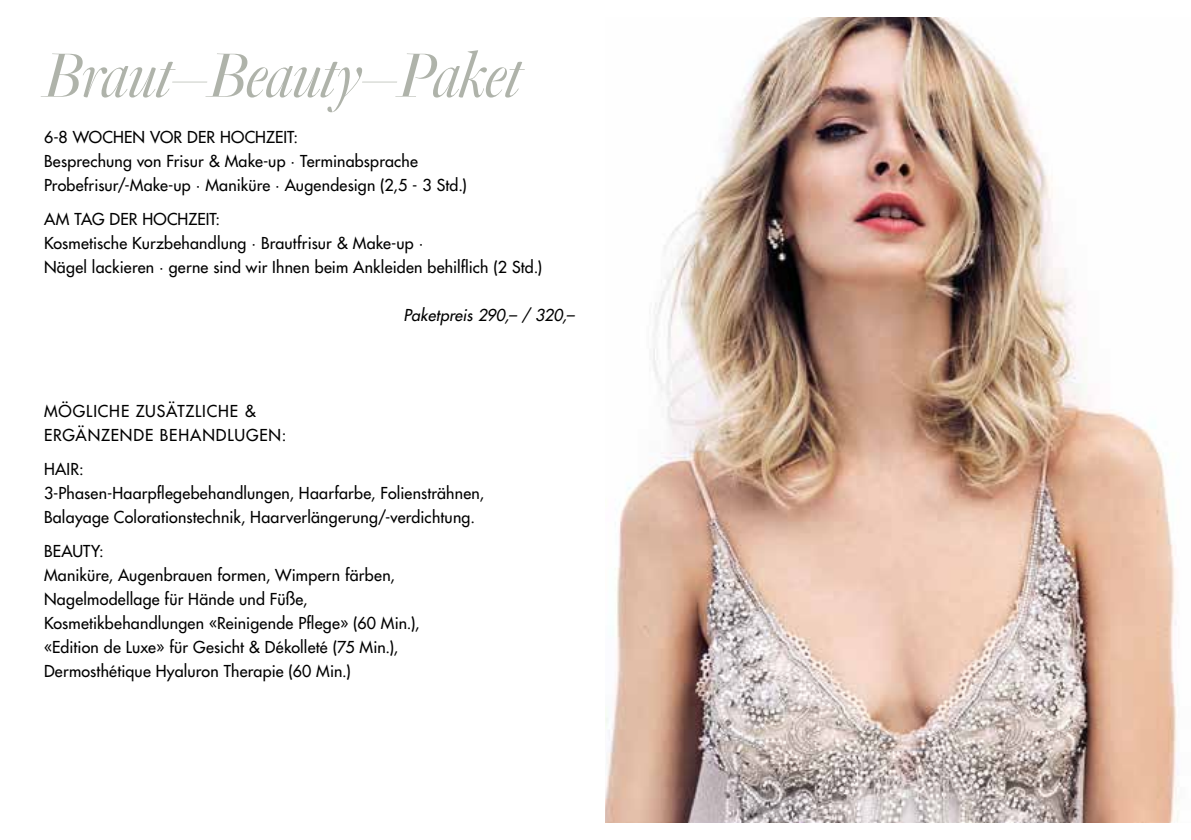
<style>
.page{position:relative;width:1191px;height:840px;background:#fff}
.page>*{position:absolute;margin:0;border:0;box-sizing:border-box;transform-origin:0 0}
.t1{font:68px "Genath Display Ita";letter-spacing:-.035em;color:#afb3aa}
.t2{font:16px/24px "Futura";letter-spacing:.015em;color:#000}
.t3{font:16px/24px "Futura";letter-spacing:.055em;color:#000}
.t4{font:italic 16px "Futura";letter-spacing:.005em;color:#000}
</style>
<div class="page">
<img style="left:605px;top:17px;width:573px;height:805px">
<h1 class="t1" style="left:44px;top:29px;width:480px">Braut–Beauty–Paket</h1>
<p class="t2" style="left:44px;top:125px;width:424px">6-8 WOCHEN VOR DER HOCHZEIT:<br>Besprechung von Frisur &amp; Make-up · Terminabsprache<br>Probefrisur/-Make-up · Maniküre · Augendesign (2,5 - 3 Std.)</p>
<p class="t2" style="left:44px;top:207px;width:500px">AM TAG DER HOCHZEIT:<br>Kosmetische Kurzbehandlung · Brautfrisur &amp; Make-up ·<br>Nägel lackieren · gerne sind wir Ihnen beim Ankleiden behilflich (2 Std.)</p>
<p class="t4" style="left:403px;top:304px;width:172px">Paketpreis 290,– / 320,–</p>
<p class="t3" style="left:44px;top:399px;width:244px">MÖGLICHE ZUSÄTZLICHE &amp;<br>ERGÄNZENDE BEHANDLUGEN:</p>
<p class="t2" style="left:44px;top:457px;width:441px">HAIR:<br>3-Phasen-Haarpflegebehandlungen, Haarfarbe, Foliensträhnen,<br>Balayage Colorationstechnik, Haarverlängerung/-verdichtung.</p>
<p class="t2" style="left:44px;top:539px;width:377px">BEAUTY:<br>Maniküre, Augenbrauen formen, Wimpern färben, Nagelmodellage für Hände und Füße, Kosmetikbehandlungen «Reinigende Pflege» (60 Min.), «Edition de Luxe» für Gesicht &amp; Dékolleté (75 Min.), Dermosthétique Hyaluron Therapie (60 Min.)</p>
</div>
